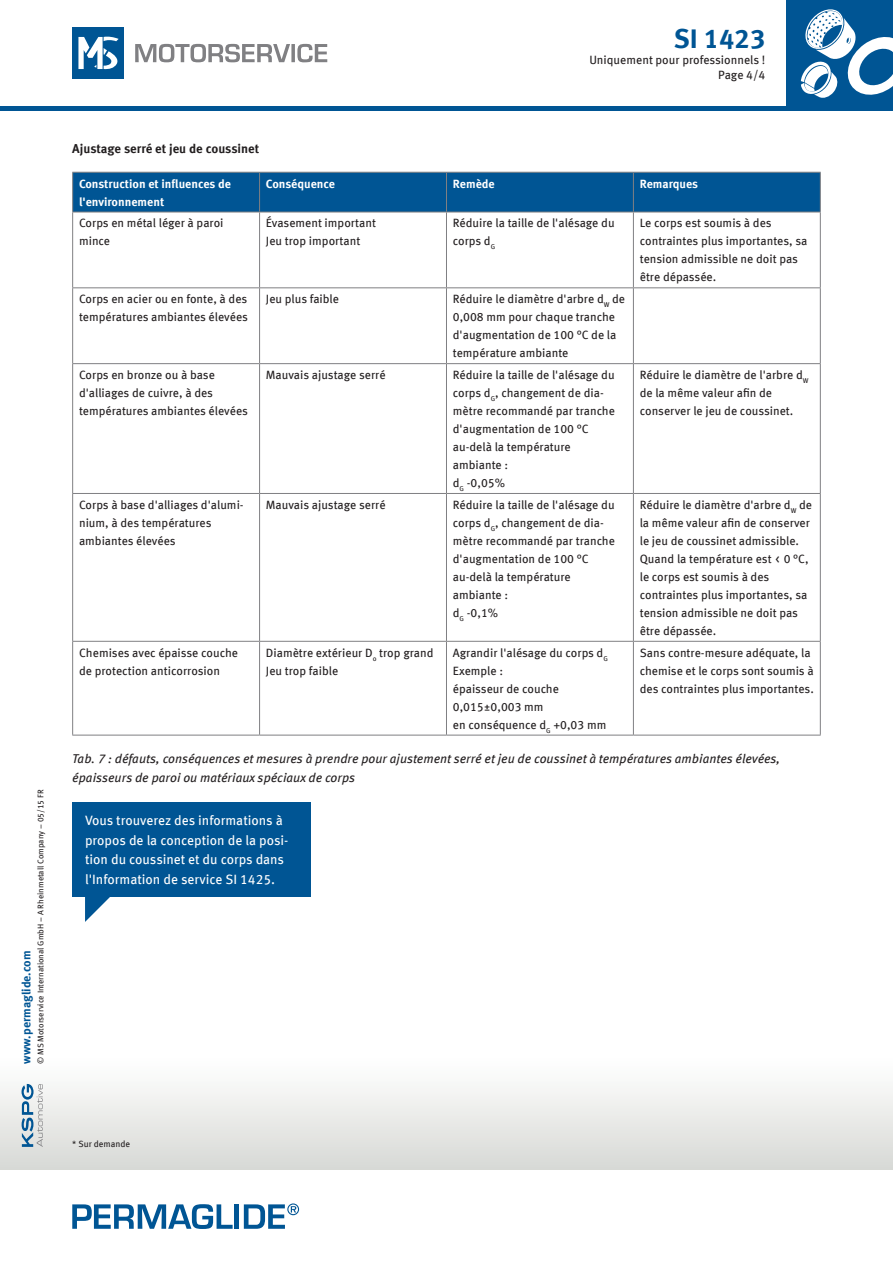
<style>
.page{position:relative;width:893px;height:1263px;background:#fff}
.page>*{position:absolute;margin:0;border:0;box-sizing:border-box;transform-origin:0 0}
.t1{font:700 27px "Meta OFC";color:#005594}
.t2{font:13.5px/19.5px "Meta OFC";color:#fff}
.t3{font:italic 12.75px/18.8px "Meta OFC";color:#231f20}
.t4{font:700 12.75px "Meta OFC";color:#231f20}
.t5{font:12px/18px "Meta OFC";color:#231f20}
.t6{font:700 12px/18px "Meta OFC";color:#fff}
.t7{font:700 12px "Meta OFC";color:#005594}
.t8{font:9px "Meta OFC";color:#231f20}
.t9{font:8.25px "Meta OFC";color:#231f20}
</style>
<div class="page">
<div style="left:0;top:106px;width:893px;height:5px;background:#005594"></div>
<svg style="left:135px;top:44px;width:192px;height:19px"></svg>
<div style="left:72px;top:28px;width:51px;height:51px;background:#005594"></div>
<svg style="left:78px;top:36px;width:41px;height:33px"></svg>
<div style="left:0;top:1054px;width:893px;height:115px;background:linear-gradient(to bottom,#fff,#d8d9d6)"></div>
<svg style="left:22px;top:1084px;width:21px;height:63px"></svg>
<div style="left:787px;top:0;width:106px;height:106px;background:#005594"></div>
<svg style="left:801px;top:9px;width:92px;height:89px"></svg>
<svg style="left:72px;top:1204px;width:161px;height:25px"></svg>
<div style="left:234px;top:1204px;width:5px;height:25px;background:#005594"></div>
<svg style="left:244px;top:1203px;width:55px;height:26px"></svg>
<div style="left:73px;top:173px;width:747px;height:39px;background:#005594"></div>
<svg style="left:73px;top:213px;width:747px;height:522px"></svg>
<hr style="left:259px;top:173px;width:1px;height:39px;background:#808083">
<hr style="left:446px;top:173px;width:1px;height:39px;background:#808083">
<hr style="left:633px;top:173px;width:1px;height:39px;background:#808083">
<hr style="left:72px;top:212px;width:1px;height:75px;background:#808083">
<hr style="left:259px;top:212px;width:1px;height:75px;background:#808083">
<hr style="left:446px;top:212px;width:1px;height:75px;background:#808083">
<hr style="left:633px;top:212px;width:1px;height:75px;background:#808083">
<hr style="left:820px;top:212px;width:1px;height:75px;background:#808083">
<hr style="left:72px;top:287px;width:188px;height:1px;background:#808083">
<hr style="left:72px;top:288px;width:1px;height:75px;background:#808083">
<hr style="left:260px;top:287px;width:186px;height:1px;background:#808083">
<hr style="left:259px;top:288px;width:1px;height:75px;background:#808083">
<hr style="left:446px;top:287px;width:187px;height:1px;background:#808083">
<hr style="left:446px;top:288px;width:1px;height:75px;background:#808083">
<hr style="left:633px;top:287px;width:188px;height:1px;background:#808083">
<hr style="left:633px;top:288px;width:1px;height:75px;background:#808083">
<hr style="left:820px;top:288px;width:1px;height:75px;background:#808083">
<hr style="left:72px;top:363px;width:188px;height:1px;background:#808083">
<hr style="left:72px;top:364px;width:1px;height:129px;background:#808083">
<hr style="left:260px;top:363px;width:186px;height:1px;background:#808083">
<hr style="left:259px;top:364px;width:1px;height:129px;background:#808083">
<hr style="left:446px;top:363px;width:187px;height:1px;background:#808083">
<hr style="left:446px;top:364px;width:1px;height:129px;background:#808083">
<hr style="left:633px;top:363px;width:188px;height:1px;background:#808083">
<hr style="left:633px;top:364px;width:1px;height:129px;background:#808083">
<hr style="left:820px;top:364px;width:1px;height:129px;background:#808083">
<hr style="left:72px;top:172px;width:188px;height:1px;background:#808083">
<hr style="left:72px;top:173px;width:1px;height:39px;background:#808083">
<hr style="left:260px;top:172px;width:186px;height:1px;background:#808083">
<hr style="left:446px;top:172px;width:187px;height:1px;background:#808083">
<hr style="left:633px;top:172px;width:188px;height:1px;background:#808083">
<hr style="left:820px;top:173px;width:1px;height:39px;background:#808083">
<hr style="left:72px;top:212px;width:188px;height:1px;background:#808083">
<hr style="left:260px;top:212px;width:186px;height:1px;background:#808083">
<hr style="left:446px;top:212px;width:187px;height:1px;background:#808083">
<hr style="left:633px;top:212px;width:188px;height:1px;background:#808083">
<hr style="left:72px;top:493px;width:188px;height:1px;background:#808083">
<hr style="left:72px;top:494px;width:1px;height:147px;background:#808083">
<hr style="left:260px;top:493px;width:186px;height:1px;background:#808083">
<hr style="left:259px;top:494px;width:1px;height:147px;background:#808083">
<hr style="left:446px;top:493px;width:187px;height:1px;background:#808083">
<hr style="left:446px;top:494px;width:1px;height:147px;background:#808083">
<hr style="left:633px;top:493px;width:188px;height:1px;background:#808083">
<hr style="left:633px;top:494px;width:1px;height:147px;background:#808083">
<hr style="left:820px;top:494px;width:1px;height:147px;background:#808083">
<hr style="left:72px;top:641px;width:188px;height:1px;background:#808083">
<hr style="left:72px;top:642px;width:1px;height:93px;background:#808083">
<hr style="left:72px;top:735px;width:188px;height:1px;background:#808083">
<hr style="left:260px;top:641px;width:186px;height:1px;background:#808083">
<hr style="left:259px;top:642px;width:1px;height:93px;background:#808083">
<hr style="left:260px;top:735px;width:186px;height:1px;background:#808083">
<hr style="left:446px;top:641px;width:187px;height:1px;background:#808083">
<hr style="left:446px;top:642px;width:1px;height:93px;background:#808083">
<hr style="left:446px;top:735px;width:187px;height:1px;background:#808083">
<hr style="left:633px;top:641px;width:188px;height:1px;background:#808083">
<hr style="left:633px;top:642px;width:1px;height:93px;background:#808083">
<hr style="left:820px;top:642px;width:1px;height:93px;background:#808083">
<hr style="left:633px;top:735px;width:188px;height:1px;background:#808083">
<div style="left:72px;top:802px;width:238px;height:94px;background:#005594"></div>
<svg style="left:85px;top:896px;width:26px;height:26px"></svg>
<p class="t9" style="left:35px;top:1064px;width:276px;rotate:-90deg">© MS Motorservice International GmbH – A Rheinmetall Company – 05/15 FR</p>
<p class="t7" style="left:19px;top:1064px;width:115px;rotate:-90deg">www.permaglide.com</p>
<p class="t4" style="left:72px;top:141px;width:188px">Ajustage serré et jeu de coussinet</p>
<h1 class="t1" style="left:674px;top:22px;width:93px">SI 1423</h1>
<p class="t5" style="left:718px;top:66px;width:49px">Page 4/4</p>
<p class="t5" style="left:589px;top:51px;width:178px">Uniquement pour professionnels !</p>
<p class="t6" style="left:79px;top:175px;width:153px">Construction et influences de l'environnement</p>
<p class="t6" style="left:266px;top:175px;width:71px">Conséquence</p>
<p class="t6" style="left:453px;top:175px;width:43px">Remède</p>
<p class="t6" style="left:640px;top:175px;width:60px">Remarques</p>
<p class="t5" style="left:79px;top:214px;width:146px">Corps en métal léger à paroi mince</p>
<p class="t5" style="left:266px;top:214px;width:112px">Évasement important<br>Jeu trop important</p>
<p class="t5" style="left:453px;top:214px;width:163px">Réduire la taille de l'alésage du corps d<sub>G</sub></p>
<p class="t5" style="left:640px;top:214px;width:169px">Le corps est soumis à des contraintes plus importantes, sa tension admissible ne doit pas être dépassée.</p>
<p class="t5" style="left:79px;top:290px;width:170px">Corps en acier ou en fonte, à des températures ambiantes élevées</p>
<p class="t5" style="left:266px;top:290px;width:75px">Jeu plus faible</p>
<p class="t5" style="left:453px;top:290px;width:174px">Réduire le diamètre d'arbre d<sub>W</sub> de<br>0,008 mm pour chaque tranche d'augmentation de 100 °C de la température ambiante</p>
<p class="t5" style="left:79px;top:366px;width:170px">Corps en bronze ou à base d'alliages de cuivre, à des températures ambiantes élevées</p>
<p class="t5" style="left:266px;top:366px;width:121px">Mauvais ajustage serré</p>
<p class="t5" style="left:453px;top:366px;width:164px">Réduire la taille de l'alésage du corps d<sub>G</sub>, changement de dia&shy;mètre recommandé par tranche d'augmentation de 100 °C au-delà la température ambiante :<br>d<sub>G</sub> -0,05%</p>
<p class="t5" style="left:640px;top:366px;width:170px">Réduire le diamètre de l'arbre d<sub>W </sub>de la même valeur afin de conserver le jeu de coussinet.</p>
<p class="t5" style="left:79px;top:496px;width:166px">Corps à base d'alliages d'alumi&shy;nium, à des températures ambiantes élevées</p>
<p class="t5" style="left:266px;top:496px;width:121px">Mauvais ajustage serré</p>
<p class="t5" style="left:453px;top:496px;width:164px">Réduire la taille de l'alésage du corps d<sub>G</sub>, changement de dia&shy;mètre recommandé par tranche d'augmentation de 100 °C au-delà la température ambiante :<br>d<sub>G</sub> -0,1%</p>
<p class="t5" style="left:640px;top:496px;width:174px">Réduire le diamètre d'arbre d<sub>W</sub> de la même valeur afin de conserver le jeu de coussinet admissible.<br>Quand la température est &lt; 0 °C, le corps est soumis à des contraintes plus importantes, sa tension admissible ne doit pas être dépassée.</p>
<p class="t5" style="left:79px;top:644px;width:161px">Chemises avec épaisse couche de protection anticorrosion</p>
<p class="t5" style="left:266px;top:644px;width:169px">Diamètre extérieur D<sub>o</sub> trop grand<br>Jeu trop faible</p>
<p class="t5" style="left:453px;top:644px;width:157px">Agrandir l'alésage du corps d<sub>G<br></sub>Exemple :<br>épaisseur de couche<br>0,015±0,003 mm<br>en conséquence d<sub>G</sub> +0,03 mm</p>
<p class="t5" style="left:640px;top:644px;width:176px">Sans contre-mesure adéquate, la chemise et le corps sont soumis à des contraintes plus importantes.</p>
<p class="t3" style="left:72px;top:749px;width:709px">Tab. 7 : défauts, conséquences et mesures à prendre pour ajustement serré et jeu de coussinet à températures ambiantes élevées, épaisseurs de paroi ou matériaux spéciaux de corps</p>
<p class="t2" style="left:85px;top:811px;width:205px">Vous trouverez des informations à propos de la conception de la posi&shy;tion du coussinet et du corps dans l'Information de service SI 1425.</p>
<p class="t8" style="left:72px;top:1138px;width:59px">* Sur demande</p>
</div>
